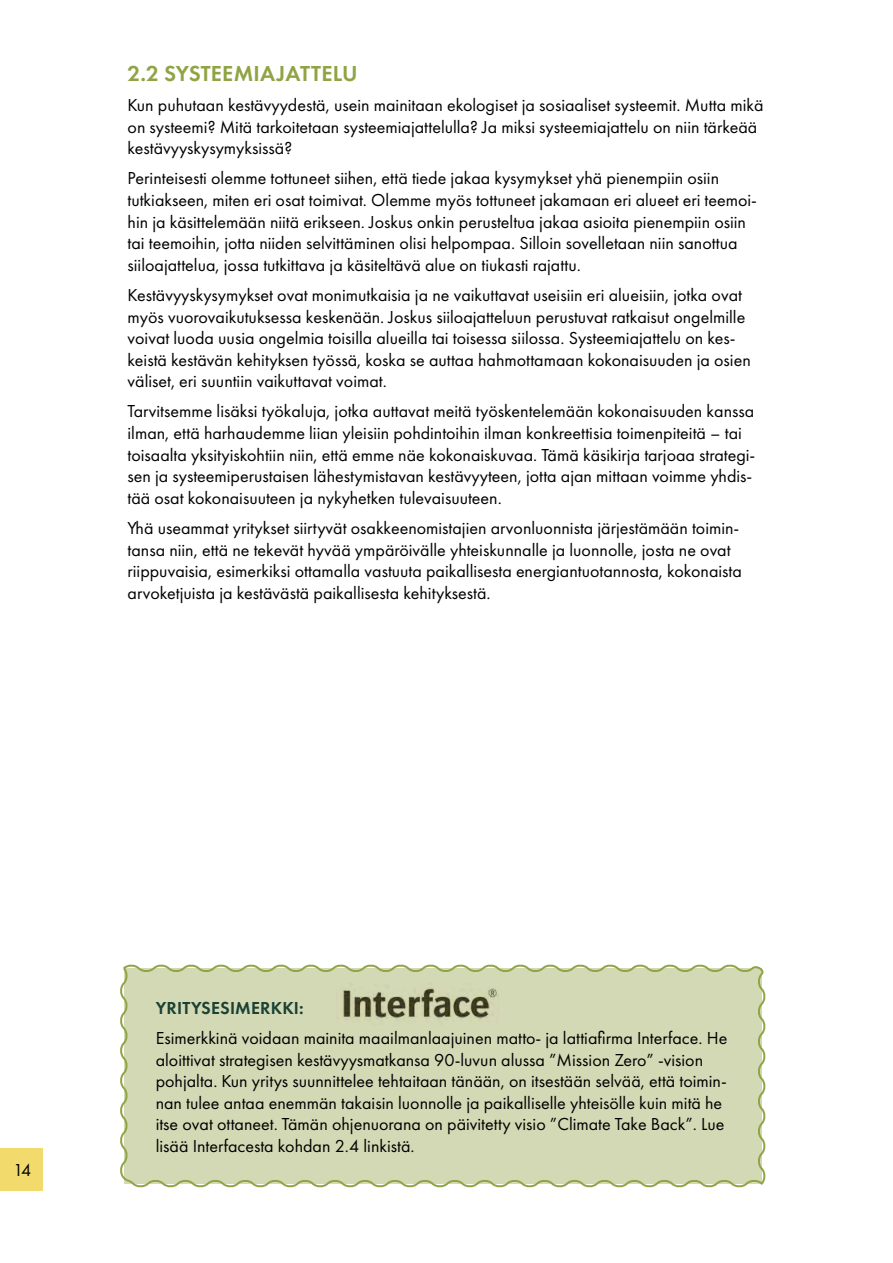
<style>
.page{position:relative;width:893px;height:1263px;background:#fff}
.page>*{position:absolute;margin:0;border:0;box-sizing:border-box;transform-origin:0 0}
.Rubrik2{font:600 22.5px "Futura PT";letter-spacing:.01em;color:#8fa445}
.Brödtext{font:18px/21.6px "Futura PT";color:#000}
.Brödtext-2{font:600 18px "Futura PT";letter-spacing:.01em;color:#1a4134}
</style>
<div class="page">
<div style="left:0;top:1148px;width:43px;height:43px;background:#f2da6c"></div>
<svg style="left:120px;top:964px;width:646px;height:224px;background:#d4d9b6"></svg>
<img style="left:336px;top:983px;width:162px;height:43px">
<h2 class="Rubrik2" style="left:128px;top:59px;width:232px">2.2 SYSTEEMIAJATTELU</h2>
<p class="Brödtext" style="left:128px;top:94px;width:637px">Kun puhutaan kestävyydestä, usein mainitaan ekologiset ja sosiaaliset systeemit. Mutta mikä on systeemi? Mitä tarkoitetaan systeemiajattelulla? Ja miksi systeemiajattelu on niin tärkeää kestävyyskysymyksissä?</p>
<p class="Brödtext" style="left:128px;top:167px;width:631px">Perinteisesti olemme tottuneet siihen, että tiede jakaa kysymykset yhä pienempiin osiin tutkiakseen, miten eri osat toimivat. Olemme myös tottuneet jakamaan eri alueet eri teemoi&shy;hin ja käsittelemään niitä erikseen. Joskus onkin perusteltua jakaa asioita pienempiin osiin tai teemoihin, jotta niiden selvittäminen olisi helpompaa. Silloin sovelletaan niin sanottua siiloajattelua, jossa tutkittava ja käsiteltävä alue on tiukasti rajattu.</p>
<p class="Brödtext" style="left:128px;top:284px;width:625px">Kestävyyskysymykset ovat monimutkaisia ja ne vaikuttavat useisiin eri alueisiin, jotka ovat myös vuorovaikutuksessa keskenään. Joskus siiloajatteluun perustuvat ratkaisut ongelmille voivat luoda uusia ongelmia toisilla alueilla tai toisessa siilossa. Systeemiajattelu on kes&shy;keistä kestävän kehityksen työssä, koska se auttaa hahmottamaan kokonaisuuden ja osien väliset, eri suuntiin vaikuttavat voimat.</p>
<p class="Brödtext" style="left:128px;top:400px;width:629px">Tarvitsemme lisäksi työkaluja, jotka auttavat meitä työskentelemään kokonaisuuden kanssa ilman, että harhaudemme liian yleisiin pohdintoihin ilman konkreettisia toimenpiteitä – tai toisaalta yksityiskohtiin niin, että emme näe kokonaiskuvaa. Tämä käsikirja tarjoaa strategi&shy;sen ja systeemiperustaisen lähestymistavan kestävyyteen, jotta ajan mittaan voimme yhdis&shy;tää osat kokonaisuuteen ja nykyhetken tulevaisuuteen.</p>
<p class="Brödtext" style="left:128px;top:517px;width:616px">Yhä useammat yritykset siirtyvät osakkeenomistajien arvonluonnista järjestämään toimin&shy;tansa niin, että ne tekevät hyvää ympäröivälle yhteiskunnalle ja luonnolle, josta ne ovat riippuvaisia, esimerkiksi ottamalla vastuuta paikallisesta energiantuotannosta, kokonaista arvoketjuista ja kestävästä paikallisesta kehityksestä.</p>
<p class="Brödtext" style="left:13px;top:1159px;width:20px">14</p>
<p class="Brödtext-2" style="left:156px;top:997px;width:149px">YRITYSESIMERKKI:</p>
<p class="Brödtext" style="left:156px;top:1027px;width:573px">Esimerkkinä voidaan mainita maailmanlaajuinen matto- ja lattiafirma Interface. He aloittivat strategisen kestävyysmatkansa 90-luvun alussa ”Mission Zero” -vision pohjalta. Kun yritys suunnittelee tehtaitaan tänään, on itsestään selvää, että toimin&shy;nan tulee antaa enemmän takaisin luonnolle ja paikalliselle yhteisölle kuin mitä he itse ovat ottaneet. Tämän ohjenuorana on päivitetty visio ”Climate Take Back”. Lue lisää Interfacesta kohdan 2.4 linkistä.</p>
</div>
